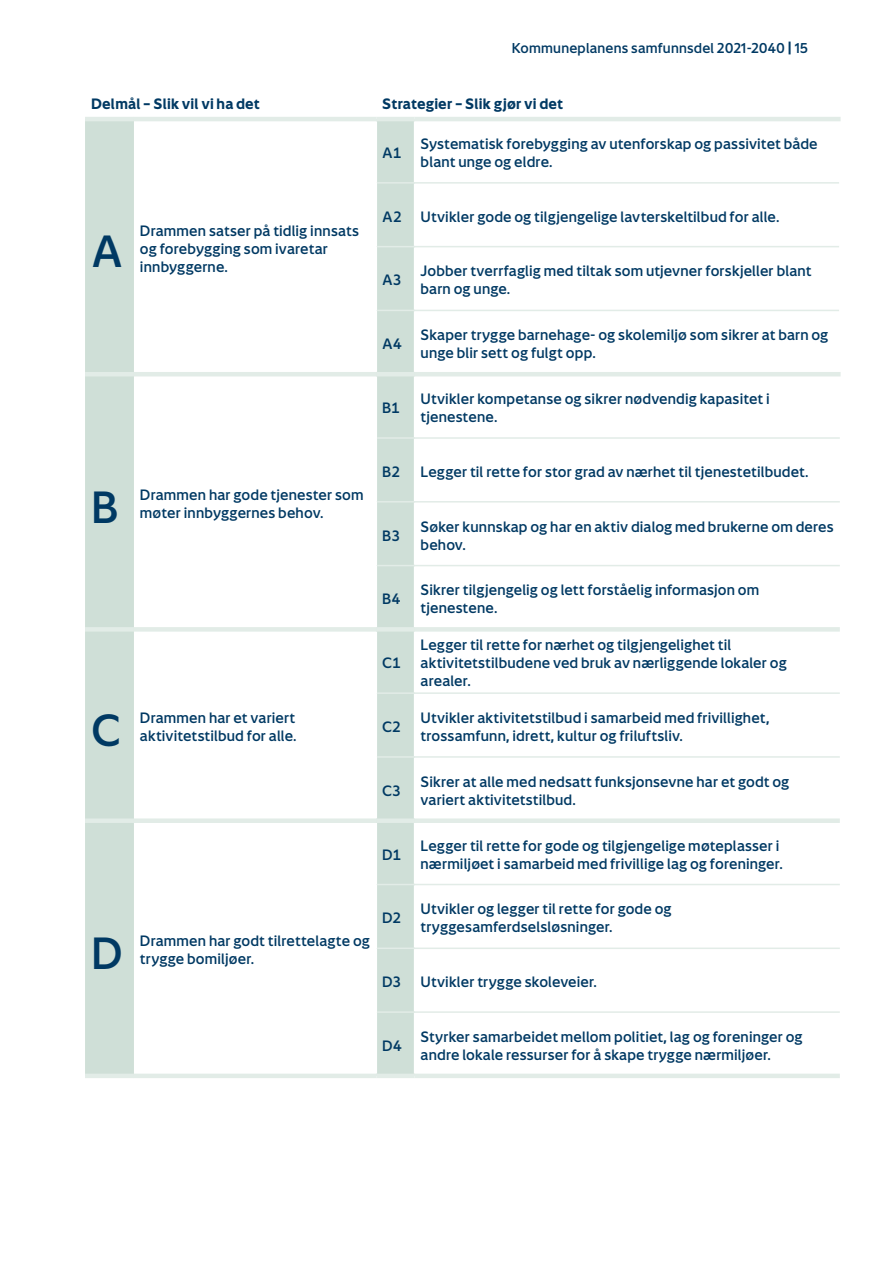
<style>
.page{position:relative;width:893px;height:1263px;background:#fff}
.page>*{position:absolute;margin:0;border:0;box-sizing:border-box;transform-origin:0 0}
.t1{font:500 45px "Drammen";color:#003963}
.t2{font:500 15px/18px "Drammen";letter-spacing:.005em;color:#003963}
.t3{font:700 15px "Drammen";letter-spacing:.01em;color:#003963}
.t4{font:500 14.25px "Drammen";letter-spacing:.015em;color:#003963}
.s1{font-weight:700}
</style>
<div class="page">
<svg style="left:85px;top:121px;width:329px;height:952px"></svg>
<hr style="left:376px;top:121px;width:1px;height:62px;background:#fff">
<hr style="left:376px;top:183px;width:1px;height:64px;background:#fff">
<hr style="left:376px;top:247px;width:1px;height:63px;background:#fff">
<hr style="left:376px;top:310px;width:1px;height:62px;background:#fff">
<hr style="left:376px;top:376px;width:1px;height:62px;background:#fff">
<hr style="left:376px;top:438px;width:1px;height:64px;background:#fff">
<hr style="left:376px;top:502px;width:1px;height:64px;background:#fff">
<hr style="left:376px;top:566px;width:1px;height:61px;background:#fff">
<hr style="left:376px;top:823px;width:1px;height:61px;background:#fff">
<hr style="left:376px;top:884px;width:1px;height:64px;background:#fff">
<hr style="left:376px;top:948px;width:1px;height:64px;background:#fff">
<hr style="left:376px;top:1012px;width:1px;height:61px;background:#fff">
<hr style="left:376px;top:632px;width:1px;height:61px;background:#fff">
<hr style="left:376px;top:693px;width:1px;height:64px;background:#fff">
<hr style="left:376px;top:757px;width:1px;height:61px;background:#fff">
<hr style="left:85px;top:117px;width:49px;height:4px;background:#e2ece7">
<hr style="left:134px;top:117px;width:242px;height:4px;background:#e2ece7">
<hr style="left:376px;top:117px;width:39px;height:4px;background:#e2ece7">
<hr style="left:415px;top:117px;width:426px;height:4px;background:#e2ece7">
<hr style="left:377px;top:182px;width:38px;height:2px;background:#e2ece7">
<hr style="left:415px;top:182px;width:424px;height:2px;background:#e2ece7">
<hr style="left:377px;top:246px;width:38px;height:1px;background:#e2ece7">
<hr style="left:415px;top:246px;width:424px;height:1px;background:#e2ece7">
<hr style="left:377px;top:310px;width:38px;height:1px;background:#e2ece7">
<hr style="left:415px;top:310px;width:424px;height:1px;background:#e2ece7">
<hr style="left:85px;top:372px;width:49px;height:4px;background:#e2ece7">
<hr style="left:134px;top:372px;width:242px;height:4px;background:#e2ece7">
<hr style="left:376px;top:372px;width:39px;height:4px;background:#e2ece7">
<hr style="left:415px;top:372px;width:426px;height:4px;background:#e2ece7">
<hr style="left:377px;top:437px;width:38px;height:2px;background:#e2ece7">
<hr style="left:415px;top:437px;width:425px;height:2px;background:#e2ece7">
<hr style="left:377px;top:501px;width:38px;height:1px;background:#e2ece7">
<hr style="left:415px;top:501px;width:425px;height:1px;background:#e2ece7">
<hr style="left:377px;top:565px;width:38px;height:1px;background:#e2ece7">
<hr style="left:415px;top:565px;width:425px;height:1px;background:#e2ece7">
<div style="left:85px;top:627px;width:49px;height:5px;background:#e2ece7"></div>
<div style="left:134px;top:627px;width:242px;height:5px;background:#e2ece7"></div>
<div style="left:376px;top:627px;width:39px;height:5px;background:#e2ece7"></div>
<div style="left:415px;top:627px;width:425px;height:5px;background:#e2ece7"></div>
<hr style="left:377px;top:692px;width:38px;height:2px;background:#e2ece7">
<hr style="left:415px;top:692px;width:425px;height:2px;background:#e2ece7">
<hr style="left:377px;top:756px;width:38px;height:2px;background:#e2ece7">
<hr style="left:415px;top:756px;width:425px;height:2px;background:#e2ece7">
<div style="left:85px;top:818px;width:49px;height:5px;background:#e2ece7"></div>
<div style="left:134px;top:818px;width:242px;height:5px;background:#e2ece7"></div>
<div style="left:85px;top:1073px;width:49px;height:5px;background:#e2ece7"></div>
<div style="left:134px;top:1073px;width:242px;height:5px;background:#e2ece7"></div>
<div style="left:376px;top:818px;width:39px;height:5px;background:#e2ece7"></div>
<div style="left:415px;top:818px;width:425px;height:5px;background:#e2ece7"></div>
<div style="left:376px;top:1073px;width:39px;height:5px;background:#e2ece7"></div>
<div style="left:415px;top:1073px;width:425px;height:5px;background:#e2ece7"></div>
<hr style="left:377px;top:884px;width:38px;height:1px;background:#e2ece7">
<hr style="left:415px;top:884px;width:425px;height:1px;background:#e2ece7">
<hr style="left:377px;top:947px;width:38px;height:2px;background:#e2ece7">
<hr style="left:415px;top:947px;width:425px;height:2px;background:#e2ece7">
<hr style="left:377px;top:1011px;width:38px;height:2px;background:#e2ece7">
<hr style="left:415px;top:1011px;width:425px;height:2px;background:#e2ece7">
<p class="t4" style="left:512px;top:40px;width:298px">Kommuneplanens samfunnsdel 2021-2040 <span class="s1">|</span> 15</p>
<p class="t3" style="left:91px;top:95px;width:170px">Delmål – Slik vil vi ha det</p>
<p class="t3" style="left:382px;top:95px;width:182px">Strategier – Slik gjør vi det</p>
<h1 class="t1" style="left:91px;top:225px;width:34px">A</h1>
<p class="t2" style="left:140px;top:221px;width:221px">Drammen satser på tidlig innsats og forebygging som ivaretar innbyggerne.</p>
<p class="t2" style="left:382px;top:143px;width:21px">A1</p>
<p class="t2" style="left:421px;top:134px;width:399px">Systematisk forebygging av utenforskap og passivitet både blant unge og eldre.</p>
<p class="t2" style="left:382px;top:207px;width:21px">A2</p>
<p class="t2" style="left:421px;top:207px;width:360px">Utvikler gode og tilgjengelige lavterskeltilbud for alle.</p>
<p class="t2" style="left:382px;top:271px;width:21px">A3</p>
<p class="t2" style="left:421px;top:262px;width:393px">Jobber tverrfaglig med tiltak som utjevner forskjeller blant barn og unge.</p>
<p class="t2" style="left:382px;top:335px;width:21px">A4</p>
<p class="t2" style="left:421px;top:326px;width:409px">Skaper trygge barnehage- og skolemiljø som sikrer at barn og unge blir sett og fulgt opp.</p>
<p class="t2" style="left:382px;top:398px;width:19px">B1</p>
<p class="t2" style="left:421px;top:389px;width:351px">Utvikler kompetanse og sikrer nødvendig kapasitet i tjenestene.</p>
<h1 class="t1" style="left:91px;top:480px;width:29px">B</h1>
<p class="t2" style="left:140px;top:485px;width:225px">Drammen har gode tjenester som møter innbyggernes behov.</p>
<h1 class="t1" style="left:91px;top:703px;width:31px">C</h1>
<p class="t2" style="left:140px;top:708px;width:158px">Drammen har et variert aktivitetstilbud for alle.</p>
<p class="t2" style="left:382px;top:462px;width:19px">B2</p>
<p class="t2" style="left:421px;top:462px;width:390px">Legger til rette for stor grad av nærhet til tjenestetilbudet.</p>
<p class="t2" style="left:382px;top:526px;width:19px">B3</p>
<p class="t2" style="left:421px;top:517px;width:415px">Søker kunnskap og har en aktiv dialog med brukerne om deres behov.</p>
<p class="t2" style="left:382px;top:590px;width:20px">B4</p>
<p class="t2" style="left:421px;top:581px;width:340px">Sikrer tilgjengelig og lett forståelig informasjon om tjenestene.</p>
<p class="t2" style="left:382px;top:653px;width:20px">C1</p>
<p class="t2" style="left:421px;top:635px;width:368px">Legger til rette for nærhet og tilgjengelighet til aktivitetstilbudene ved bruk av nærliggende lokaler og arealer.</p>
<p class="t2" style="left:382px;top:717px;width:20px">C2</p>
<p class="t2" style="left:421px;top:708px;width:350px">Utvikler aktivitetstilbud i samarbeid med frivillighet, trossamfunn, idrett, kultur og friluftsliv.</p>
<p class="t2" style="left:382px;top:781px;width:20px">C3</p>
<p class="t2" style="left:421px;top:772px;width:370px">Sikrer at alle med nedsatt funksjonsevne har et godt og variert aktivitetstilbud.</p>
<h1 class="t1" style="left:91px;top:926px;width:33px">D</h1>
<p class="t2" style="left:140px;top:931px;width:231px">Drammen har godt tilrettelagte og trygge bomiljøer.</p>
<p class="t2" style="left:382px;top:845px;width:20px">D1</p>
<p class="t2" style="left:421px;top:836px;width:364px">Legger til rette for gode og tilgjengelige møteplasser i nærmiljøet i samarbeid med frivillige lag og foreninger.</p>
<p class="t2" style="left:382px;top:909px;width:20px">D2</p>
<p class="t2" style="left:421px;top:900px;width:253px">Utvikler og legger til rette for gode og tryggesamferdselsløsninger.</p>
<p class="t2" style="left:382px;top:972px;width:20px">D3</p>
<p class="t2" style="left:421px;top:972px;width:178px">Utvikler trygge skoleveier.</p>
<p class="t2" style="left:382px;top:1036px;width:21px">D4</p>
<p class="t2" style="left:421px;top:1027px;width:384px">Styrker samarbeidet mellom politiet, lag og foreninger og andre lokale ressurser for å skape trygge nærmiljøer.</p>
</div>
